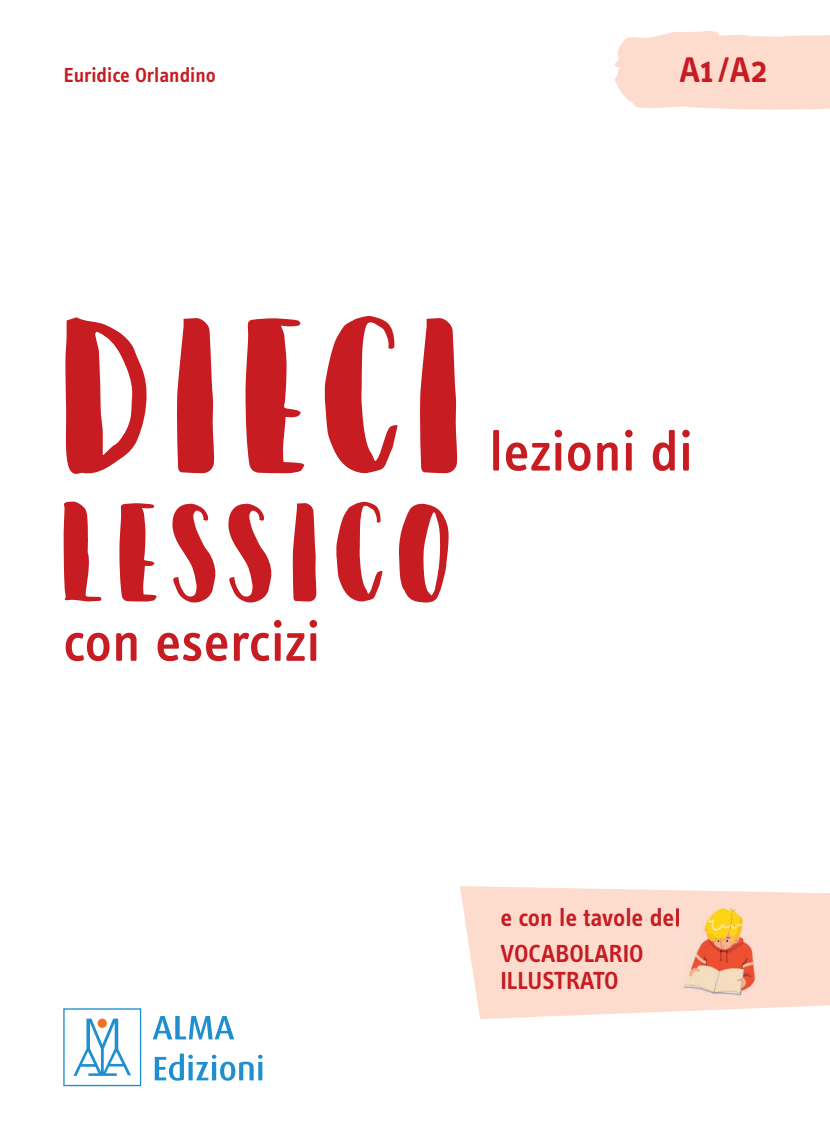
<style>
.page{position:relative;width:830px;height:1127px;background:#fff}
.page>*{position:absolute;margin:0;border:0;box-sizing:border-box;transform-origin:0 0}
.t1{font:145.95px "Happy Camper Regular";letter-spacing:.025em;color:#c61c22}
.t2{font:500 57.3px "Info Text Pro";letter-spacing:-.005em;color:#c61c22}
.t3{font:600 36.9px "Info Text Pro";color:#c61c22}
.t4{font:600 25.5px/35.2px "Info Text Pro";color:#c61c22}
.t5{font:600 21px "Info Text Pro";color:#c61c22}
</style>
<div class="page">
<svg style="left:614px;top:31px;width:215px;height:79px;background:#fddfd2"></svg>
<svg style="left:65px;top:317px;width:82px;height:157px"></svg>
<svg style="left:177px;top:318px;width:37px;height:155px;background:#cc373c"></svg>
<svg style="left:245px;top:318px;width:59px;height:155px"></svg>
<svg style="left:325px;top:316px;width:72px;height:157px"></svg>
<svg style="left:420px;top:318px;width:37px;height:155px;background:#cc373c"></svg>
<svg style="left:63px;top:1008px;width:78px;height:78px"></svg>
<svg style="left:153px;top:1016px;width:81px;height:23px"></svg>
<svg style="left:155px;top:1053px;width:107px;height:28px"></svg>
<svg style="left:460px;top:886px;width:369px;height:133px;background:#fde0d4"></svg>
<img style="left:673px;top:903px;width:90px;height:94px">
<img style="left:673px;top:908px;width:5px;height:18px">
<p class="t5" style="left:64px;top:63px;width:153px">Euridice Orlandino</p>
<h3 class="t3" style="left:679px;top:48px;width:89px">A1/A2</h3>
<h1 class="t1" style="left:51px;top:477px;width:407px">LESSICO</h1>
<h2 class="t2" style="left:63px;top:608px;width:259px">con esercizi</h2>
<h2 class="t2" style="left:489px;top:417px;width:205px">lezioni di</h2>
<p class="t4" style="left:500px;top:900px;width:182px">e con le tavole del<br>VOCABOLARIO</p>
<p class="t4" style="left:500px;top:962px;width:120px">ILLUSTRATO</p>
</div>
